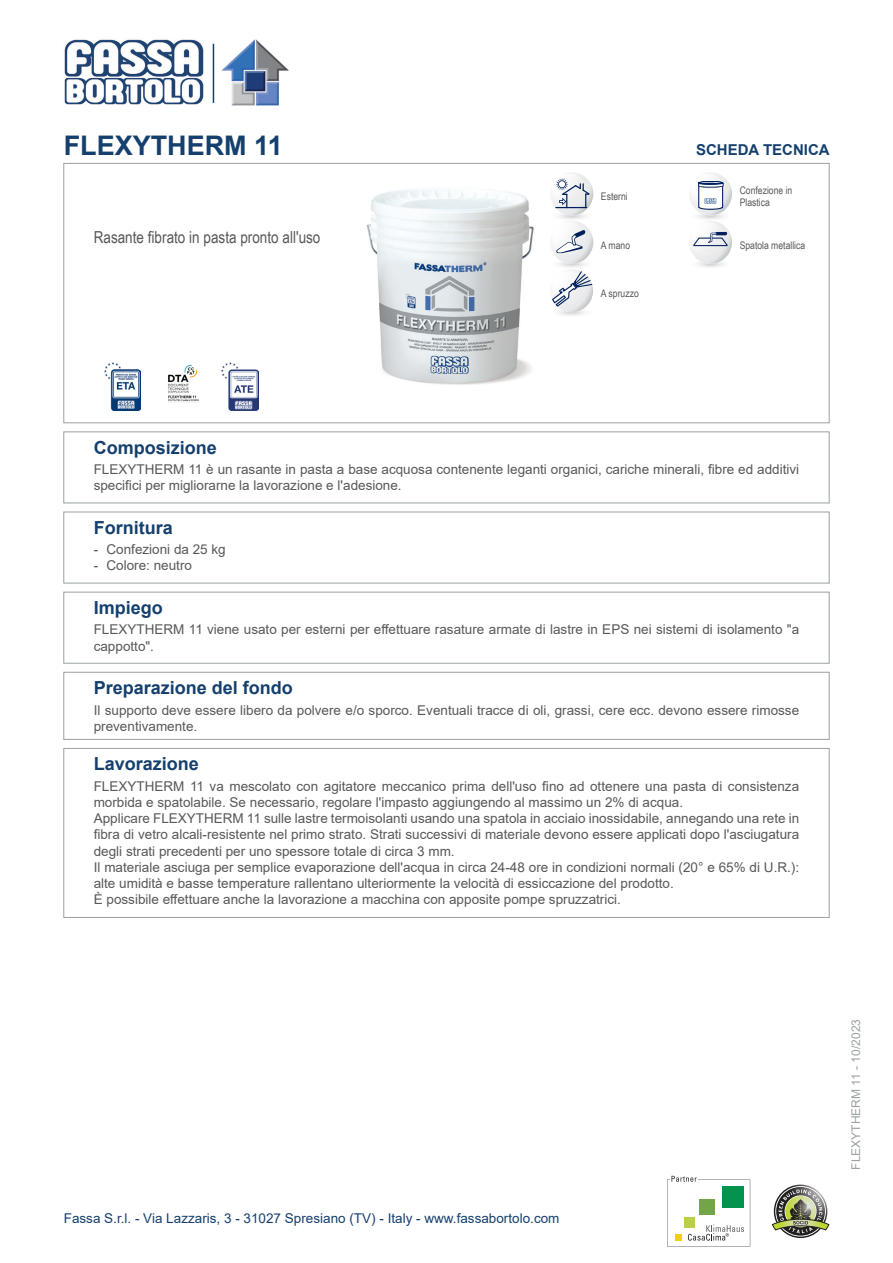
<style>
.page{position:relative;width:893px;height:1263px;background:#fff}
.page>*{position:absolute;margin:0;border:0;box-sizing:border-box;transform-origin:0 0}
.Sottotitolo{font:700 27px "Arial";color:#15406e}
.Titolo{font:700 18px "Arial";color:#15406e}
.Descrizione{font:16.5px "Arial Narrow";color:#57585a}
.Scheda_Tecnica{font:700 15px "Arial";color:#15406e}
.Lavorazione{font:13.5px/16.2px "Arial";color:#57585a}
.Composizione{font:13.5px/16.2px "Arial";color:#57585a}
.Preparazione_del_fondo{font:13.5px/16.2px "Arial";color:#57585a}
.Impiego{font:13.5px/16.2px "Arial";color:#57585a}
.t1{font:13.5px "Arial";color:#15406e}
.t2{font:12px "Arial";color:#9ba1a4}
.Frase{font:10.5px/12.6px "Arial Narrow";color:#57585a}
</style>
<div class="page">
<div style="left:64px;top:163px;width:765px;height:260px;border:1px solid #9ba1a4"></div>
<img style="left:104px;top:363px;width:37px;height:48px">
<img style="left:168px;top:364px;width:31px;height:39px">
<img style="left:222px;top:363px;width:36px;height:48px">
<img style="left:367px;top:189px;width:167px;height:196px">
<svg style="left:551px;top:172px;width:42px;height:43px"></svg>
<hr style="left:555px;top:207px;width:32px;height:1px;background:#00205b">
<svg style="left:551px;top:221px;width:42px;height:91px"></svg>
<svg style="left:689px;top:172px;width:43px;height:43px"></svg>
<svg style="left:689px;top:221px;width:43px;height:43px"></svg>
<div style="left:64px;top:432px;width:765px;height:71px;border:1px solid #9ba1a4"></div>
<div style="left:64px;top:512px;width:765px;height:71px;border:1px solid #9ba1a4"></div>
<div style="left:64px;top:592px;width:765px;height:71px;border:1px solid #9ba1a4"></div>
<div style="left:64px;top:672px;width:765px;height:68px;border:1px solid #9ba1a4"></div>
<div style="left:64px;top:748px;width:765px;height:170px;border:1px solid #9ba1a4"></div>
<svg style="left:667px;top:1176px;width:83px;height:71px"></svg>
<svg style="left:772px;top:1186px;width:57px;height:50px"></svg>
<img style="left:64px;top:39px;width:140px;height:66px">
<hr style="left:213px;top:44px;width:1px;height:59px;background:#15406e">
<img style="left:221px;top:39px;width:68px;height:67px">
<p class="Sottotitolo" style="left:64px;top:126px;width:221px">FLEXYTHERM 11</p>
<p class="Scheda_Tecnica" style="left:696px;top:139px;width:135px">SCHEDA TECNICA</p>
<p class="Descrizione" style="left:94px;top:225px;width:228px">Rasante fibrato in pasta pronto all'uso</p>
<p class="Frase" style="left:601px;top:190px;width:28px">Esterni</p>
<p class="Frase" style="left:601px;top:238px;width:31px">A mano</p>
<p class="Frase" style="left:601px;top:287px;width:39px">A spruzzo</p>
<p class="Frase" style="left:740px;top:183px;width:54px">Confezione in<br>Plastica</p>
<p class="Frase" style="left:740px;top:238px;width:67px">Spatola metallica</p>
<p class="Titolo" style="left:94px;top:435px;width:125px">Composizione</p>
<p class="Composizione" style="left:94px;top:461px;width:707px">FLEXYTHERM 11 è un rasante in pasta a base acquosa contenente leganti organici, cariche minerali, fibre ed additivi specifici per migliorarne la lavorazione e l'adesione.</p>
<p class="Titolo" style="left:94px;top:515px;width:81px">Fornitura</p>
<p class="Lavorazione" style="left:94px;top:541px;width:134px">- Confezioni da 25 kg</p>
<p class="Lavorazione" style="left:94px;top:557px;width:100px">- Colore: neutro</p>
<p class="Titolo" style="left:94px;top:595px;width:71px">Impiego</p>
<p class="Impiego" style="left:94px;top:621px;width:707px">FLEXYTHERM 11 viene usato per esterni per effettuare rasature armate di lastre in EPS nei sistemi di isolamento "a cappotto".</p>
<p class="Titolo" style="left:94px;top:675px;width:201px">Preparazione del fondo</p>
<p class="Preparazione_del_fondo" style="left:94px;top:701px;width:707px">Il supporto deve essere libero da polvere e/o sporco. Eventuali tracce di oli, grassi, cere ecc. devono essere rimosse preventivamente.</p>
<p class="Titolo" style="left:94px;top:751px;width:107px">Lavorazione</p>
<p class="Lavorazione" style="left:94px;top:778px;width:707px">FLEXYTHERM 11 va mescolato con agitatore meccanico prima dell'uso fino ad ottenere una pasta di consistenza morbida e spatolabile. Se necessario, regolare l'impasto aggiungendo al massimo un 2% di acqua.</p>
<p class="Lavorazione" style="left:94px;top:810px;width:707px;text-align:justify">Applicare FLEXYTHERM 11 sulle lastre termoisolanti usando una spatola in acciaio inossidabile, annegando una rete in fibra di vetro alcali-resistente nel primo strato. Strati successivi di materiale devono essere applicati dopo l'asciugatura degli strati precedenti per uno spessore totale di circa 3 mm.</p>
<p class="Lavorazione" style="left:94px;top:859px;width:707px">Il materiale asciuga per semplice evaporazione dell'acqua in circa 24-48 ore in condizioni normali (20° e 65% di U.R.): alte umidità e basse temperature rallentano ulteriormente la velocità di essiccazione del prodotto.</p>
<p class="Lavorazione" style="left:94px;top:891px;width:529px">È possibile effettuare anche la lavorazione a macchina con apposite pompe spruzzatrici.</p>
<p class="t1" style="left:64px;top:1208px;width:497px">Fassa S.r.l. - Via Lazzaris, 3 - 31027 Spresiano (TV) - Italy - www.fassabortolo.com</p>
<p class="t2" style="left:848px;top:1170px;width:152px;rotate:-90deg">FLEXYTHERM 11 - 10/2023</p>
</div>
